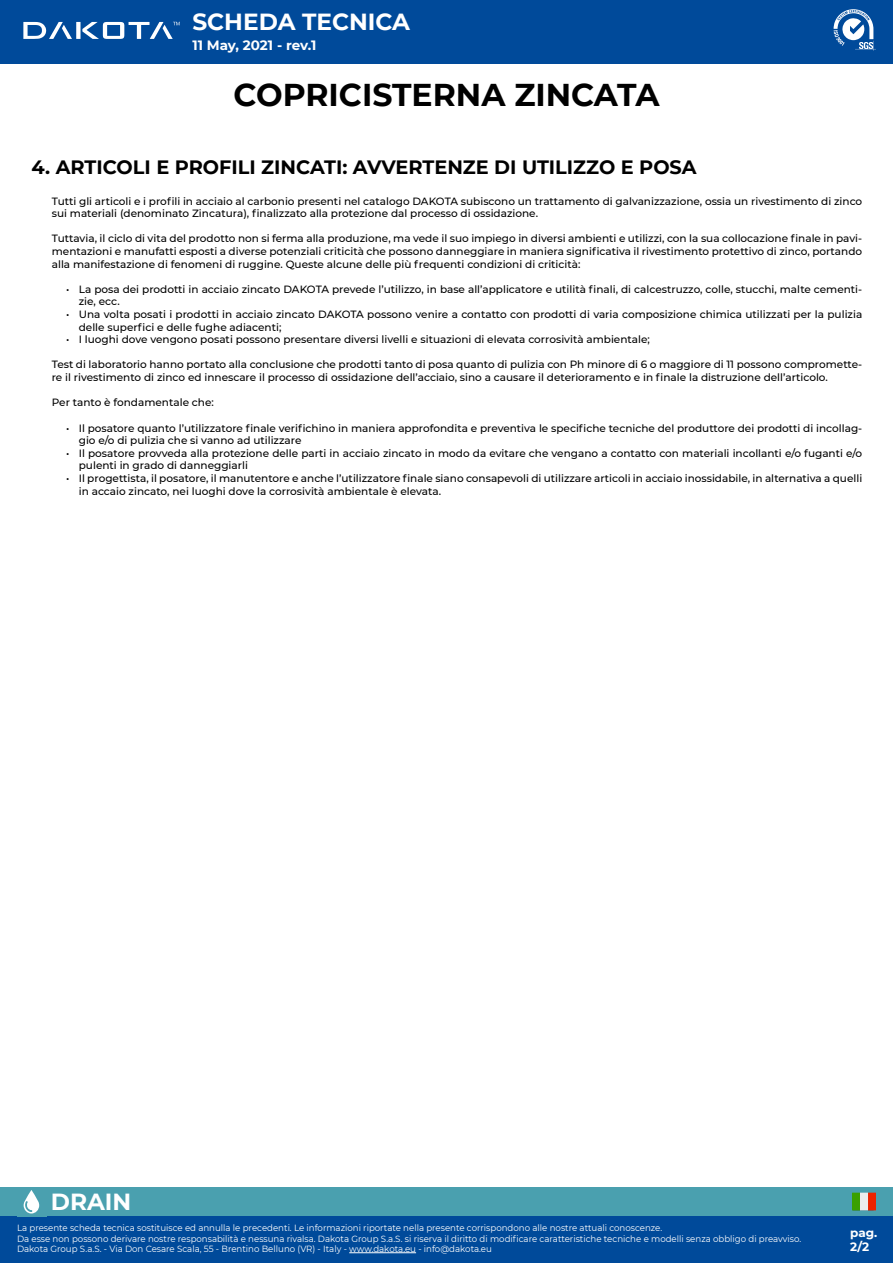
<style>
.page{position:relative;width:893px;height:1263px;background:#fff}
.page>*{position:absolute;margin:0;border:0;box-sizing:border-box;transform-origin:0 0}
.t1{font:700 31.5px "Montserrat";color:#000}
.t2{font:700 23.25px "Montserrat";color:#fff}
.t3{font:700 19.35px "Montserrat";color:#000}
.t4{font:700 13.5px "Montserrat";letter-spacing:-.005em;color:#fff}
.t5{font:700 12px/14.4px "Montserrat";color:#fff}
.t6{font:500 10.5px/12.6px "Montserrat";color:#000}
.t7{font:9px/10.5px "Montserrat";color:#fff;scale:.96 1}
</style>
<div class="page">
<div style="left:0;top:0;width:893px;height:64px;background:#004a9a"></div>
<svg style="left:834px;top:9px;width:42px;height:42px"></svg>
<div style="left:0;top:1216px;width:893px;height:47px;background:#004a9a"></div>
<div style="left:0;top:1187px;width:893px;height:29px;background:#4aa0af"></div>
<svg style="left:24px;top:1190px;width:15px;height:23px"></svg>
<svg style="left:852px;top:1193px;width:24px;height:17px"></svg>
<hr style="left:349px;top:1252px;width:67px;height:1px;background:#fff">
<div style="left:76px;top:22px;width:5px;height:17px;background:#fff"></div>
<svg style="left:23px;top:22px;width:49px;height:17px"></svg>
<svg style="left:82px;top:22px;width:98px;height:17px"></svg>
<h2 class="t2" style="left:192px;top:5px;width:219px">SCHEDA TECNICA</h2>
<p class="t4" style="left:192px;top:35px;width:125px">11 May, 2021 - rev.1</p>
<h1 class="t1" style="left:233px;top:72px;width:427px">COPRICISTERNA ZINCATA</h1>
<h3 class="t3" style="left:32px;top:153px;width:667px">4. ARTICOLI E PROFILI ZINCATI: AVVERTENZE DI UTILIZZO E POSA</h3>
<p class="t6" style="left:52px;top:194px;width:812px">Tutti gli articoli e i profili in acciaio al carbonio presenti nel catalogo DAKOTA subiscono un trattamento di galvanizzazione, ossia un rivestimento di zinco sui materiali (denominato Zincatura), finalizzato alla protezione dal processo di ossidazione.</p>
<p class="t6" style="left:52px;top:232px;width:812px;text-align:justify">Tuttavia, il ciclo di vita del prodotto non si ferma alla produzione, ma vede il suo impiego in diversi ambienti e utilizzi, con la sua collocazione finale in pavi&shy;mentazioni e manufatti esposti a diverse potenziali criticità che possono danneggiare in maniera significativa il rivestimento protettivo di zinco, portando alla manifestazione di fenomeni di ruggine. Queste alcune delle più frequenti condizioni di criticità:</p>
<p class="t6" style="left:79px;top:282px;width:785px;text-indent:-13px">• La posa dei prodotti in acciaio zincato DAKOTA prevede l’utilizzo, in base all’applicatore e utilità finali, di calcestruzzo, colle, stucchi, malte cementi&shy;zie, ecc.</p>
<p class="t6" style="left:79px;top:308px;width:785px;text-indent:-13px">• Una volta posati i prodotti in acciaio zincato DAKOTA possono venire a contatto con prodotti di varia composizione chimica utilizzati per la pulizia delle superfici e delle fughe adiacenti;</p>
<p class="t6" style="left:66px;top:333px;width:585px">• I luoghi dove vengono posati possono presentare diversi livelli e situazioni di elevata corrosività ambientale;</p>
<p class="t6" style="left:52px;top:358px;width:812px">Test di laboratorio hanno portato alla conclusione che prodotti tanto di posa quanto di pulizia con Ph minore di 6 o maggiore di 11 possono compromette&shy;re il rivestimento di zinco ed innescare il processo di ossidazione dell’acciaio, sino a causare il deterioramento e in finale la distruzione dell’articolo.</p>
<p class="t6" style="left:52px;top:396px;width:164px">Per tanto è fondamentale che:</p>
<p class="t6" style="left:79px;top:421px;width:785px;text-indent:-13px">• Il posatore quanto l’utilizzatore finale verifichino in maniera approfondita e preventiva le specifiche tecniche del produttore dei prodotti di incollag&shy;gio e/o di pulizia che si vanno ad utilizzare</p>
<p class="t6" style="left:79px;top:446px;width:785px;text-indent:-13px">• Il posatore provveda alla protezione delle parti in acciaio zincato in modo da evitare che vengano a contatto con materiali incollanti e/o fuganti e/o pulenti in grado di danneggiarli</p>
<p class="t6" style="left:79px;top:471px;width:785px;text-indent:-13px">• Il progettista, il posatore, il manutentore e anche l’utilizzatore finale siano consapevoli di utilizzare articoli in acciaio inossidabile, in alternativa a quelli in accaio zincato, nei luoghi dove la corrosività ambientale è elevata.</p>
<h2 class="t2" style="left:51px;top:1184px;width:82px">DRAIN</h2>
<p class="t7" style="left:17px;top:1222px;width:818px">La presente scheda tecnica sostituisce ed annulla le precedenti. Le informazioni riportate nella presente corrispondono alle nostre attuali conoscenze.<br>Da esse non possono derivare nostre responsabilità e nessuna rivalsa. Dakota Group S.a.S. si riserva il diritto di modificare caratteristiche tecniche e modelli senza obbligo di preavviso.<br>Dakota Group S.a.S. - Via Don Cesare Scala, 55 - Brentino Belluno (VR) - Italy - www.dakota.eu - info@dakota.eu</p>
<p class="t5" style="left:850px;top:1225px;width:29px">pag.<br>2/2</p>
</div>
